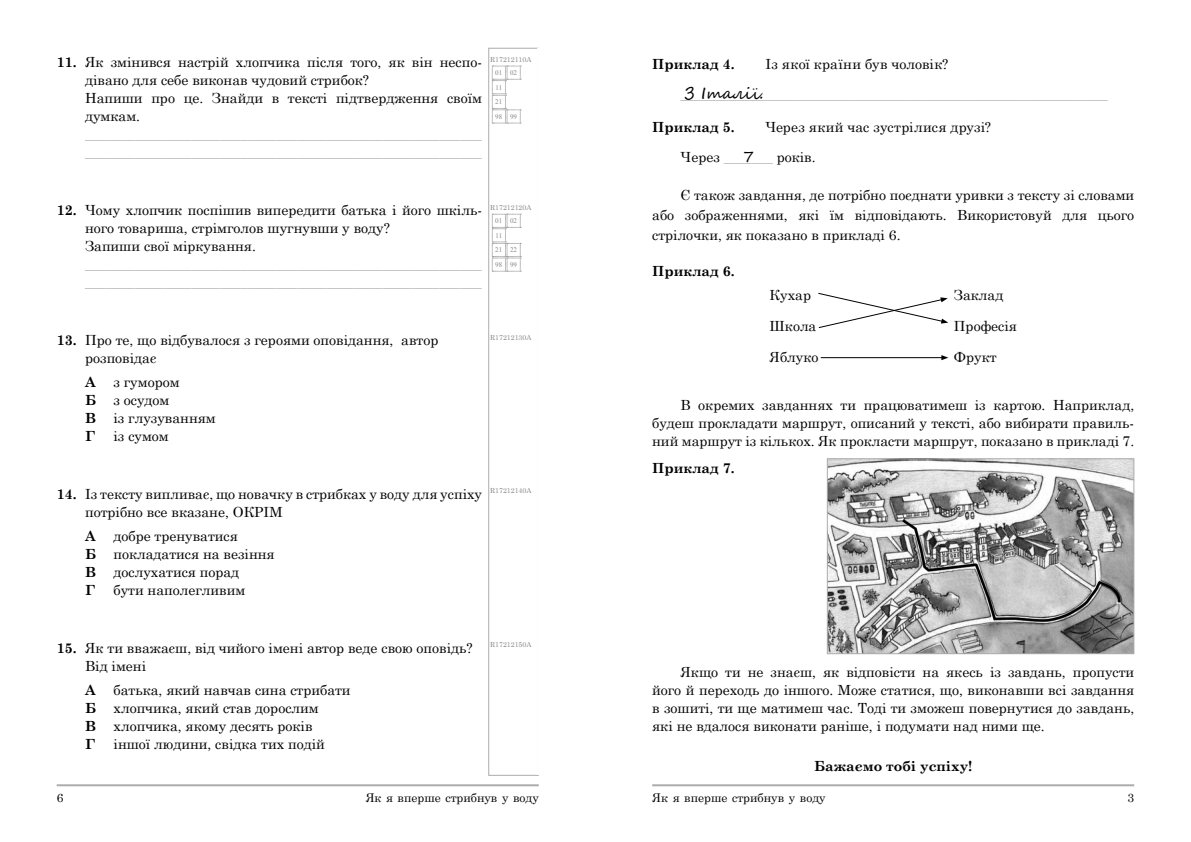
<style>
.page{position:relative;width:1191px;height:842px;background:#fff}
.page>*{position:absolute;margin:0;border:0;box-sizing:border-box;transform-origin:0 0}
.t1{font:16px "Segoe Script";color:#000}
.t2{font:14px/18px "Century Schoolbook";color:#000}
.t3{font:14px/18px "Century Schoolbook";color:#abacac}
.t4{font:700 14px "Century Schoolbook";color:#000}
.t5{font:12px "Century Schoolbook";color:#000}
.t6{font:7px "Century Schoolbook";color:#858686}
.t7{font:7px/14.6px "Times New Roman";color:#858686}
.s1{font-weight:700}
.s2{color:#abacac}
</style>
<div class="page">
<hr style="left:652px;top:784px;width:482px;height:2px;background:#abacac">
<hr style="left:57px;top:784px;width:482px;height:2px;background:#abacac">
<div style="left:488px;top:48px;width:50px;height:727px;border:1px solid #abacac"></div>
<hr style="left:537px;top:49px;width:2px;height:726px;background:#fffefd">
<svg style="left:492px;top:66px;width:29px;height:58px"></svg>
<svg style="left:492px;top:214px;width:29px;height:58px"></svg>
<svg style="left:818px;top:292px;width:130px;height:36px"></svg>
<hr style="left:820px;top:357px;width:123px;height:1px;background:#000">
<svg style="left:941px;top:355px;width:7px;height:5px"></svg>
<img style="left:829px;top:461px;width:303px;height:191px">
<div style="left:827px;top:459px;width:307px;height:195px;border:1px solid #abacac"></div>
<p class="t2" style="left:85px;top:52px;width:398px;text-indent:-28px"><span class="s1">11.</span> Як змінився настрій хлопчика після того, як він неспо&shy;дівано для себе виконав чудовий стрибок?<br>Напиши про це. Знайди в тексті підтвердження своїм думкам.</p>
<p class="t3" style="left:85px;top:124px;width:398px">________________________________________________________ ________________________________________________________</p>
<p class="t6" style="left:490px;top:53px;width:43px">R17212110A</p>
<p class="t7" style="left:495px;top:65px;width:23px">01 02<br>11<br>21<br>98 99</p>
<p class="t2" style="left:85px;top:200px;width:398px;text-indent:-28px"><span class="s1">12.</span> Чому хлопчик поспішив випередити батька і його шкіль&shy;ного товариша, стрімголов шугнувши у воду?<br>Запиши свої міркування.</p>
<p class="t3" style="left:85px;top:254px;width:398px">________________________________________________________ ________________________________________________________</p>
<p class="t6" style="left:490px;top:202px;width:43px">R17212120A</p>
<p class="t7" style="left:495px;top:213px;width:23px">01 02<br>11<br>21 22<br>98 99</p>
<p class="t2" style="left:85px;top:330px;width:355px;text-indent:-28px"><span class="s1">13.</span> Про те, що відбувалося з героями оповідання, автор розповідає</p>
<p class="t4" style="left:85px;top:371px;width:12px">А</p>
<p class="t2" style="left:85px;top:372px;width:132px;text-indent:28px">з гумором<br><span class="s1">Б</span> з осудом<br><span class="s1">В</span> із глузуванням<br><span class="s1">Г</span></p>
<p class="t2" style="left:113px;top:426px;width:57px">із сумом</p>
<p class="t6" style="left:490px;top:331px;width:43px">R17212130A</p>
<p class="t2" style="left:85px;top:484px;width:398px;text-indent:-28px"><span class="s1">14.</span> Із тексту випливає, що новачку в стрибках у воду для успіху потрібно все вказане, ОКРІМ</p>
<p class="t4" style="left:85px;top:525px;width:12px">А</p>
<p class="t2" style="left:85px;top:526px;width:191px;text-indent:28px">добре тренуватися<br><span class="s1">Б</span> покладатися на везіння<br><span class="s1">В</span> дослухатися порад<br><span class="s1">Г</span></p>
<p class="t2" style="left:113px;top:580px;width:133px">бути наполегливим</p>
<p class="t6" style="left:490px;top:484px;width:43px">R17212140A</p>
<p class="t2" style="left:85px;top:638px;width:389px;text-indent:-28px"><span class="s1">15.</span> Як ти вважаєш, від чийого імені автор веде свою оповідь?<br>Від імені</p>
<p class="t4" style="left:85px;top:679px;width:12px">А</p>
<p class="t2" style="left:85px;top:680px;width:267px;text-indent:28px">батька, який навчав сина стрибати<br><span class="s1">Б</span> хлопчика, який став дорослим<br><span class="s1">В</span> хлопчика, якому десять років<br><span class="s1">Г</span></p>
<p class="t2" style="left:114px;top:734px;width:213px">іншої людини, свідка тих подій</p>
<p class="t6" style="left:490px;top:639px;width:43px">R17212150A</p>
<p class="t4" style="left:652px;top:53px;width:84px">Приклад 4.</p>
<p class="t2" style="left:765px;top:54px;width:184px">Із якої країни був чоловік?</p>
<p class="t3" style="left:680px;top:84px;width:428px">_____________________________________________________________</p>
<p class="t1" style="left:684px;top:81px;width:81px">З Італії.</p>
<p class="t4" style="left:652px;top:116px;width:84px">Приклад 5.</p>
<p class="t2" style="left:680px;top:110px;width:312px;line-height:30px;text-indent:85px">Через який час зустрілися друзі?<br>Через <span class="s2">_______</span> років.</p>
<p class="t1" style="left:742px;top:143px;width:13px">7</p>
<p class="t2" style="left:652px;top:183px;width:483px;line-height:20px;text-align:justify;text-indent:28px">Є також завдання, де потрібно поєднати уривки з тексту зі словами або зображеннями, які їм відповідають. Використовуй для цього стрілочки, як показано в прикладі 6.</p>
<p class="t4" style="left:652px;top:260px;width:84px">Приклад 6.</p>
<p class="t2" style="left:769px;top:285px;width:43px">Кухар</p>
<p class="t2" style="left:954px;top:285px;width:51px">Заклад</p>
<p class="t2" style="left:769px;top:316px;width:48px">Школа</p>
<p class="t2" style="left:954px;top:316px;width:64px">Професія</p>
<p class="t2" style="left:769px;top:347px;width:50px">Яблуко</p>
<p class="t2" style="left:954px;top:347px;width:44px">Фрукт</p>
<p class="t2" style="left:652px;top:394px;width:483px;text-align:justify;text-indent:28px">В окремих завданнях ти працюватимеш із картою. Наприклад, будеш прокладати маршрут, описаний у тексті, або вибирати правиль&shy;ний маршрут із кількох. Як прокласти маршрут, показано в прикладі 7.</p>
<p class="t4" style="left:652px;top:457px;width:84px">Приклад 7.</p>
<p class="t2" style="left:652px;top:661px;width:483px;text-align:justify;text-indent:28px">Якщо ти не знаєш, як відповісти на якесь із завдань, пропусти його й переходь до іншого. Може статися, що, виконавши всі завдання в зошиті, ти ще матимеш час. Тоді ти зможеш повернутися до завдань, які не вдалося виконати раніше, і подумати над ними ще.</p>
<p class="t4" style="left:814px;top:755px;width:160px">Бажаємо тобі успіху!</p>
<p class="t5" style="left:57px;top:787px;width:8px">6</p>
<p class="t5" style="left:366px;top:787px;width:175px">Як я вперше стрибнув у воду</p>
<p class="t5" style="left:652px;top:787px;width:175px">Як я вперше стрибнув у воду</p>
<p class="t5" style="left:1127px;top:787px;width:8px">3</p>
</div>
